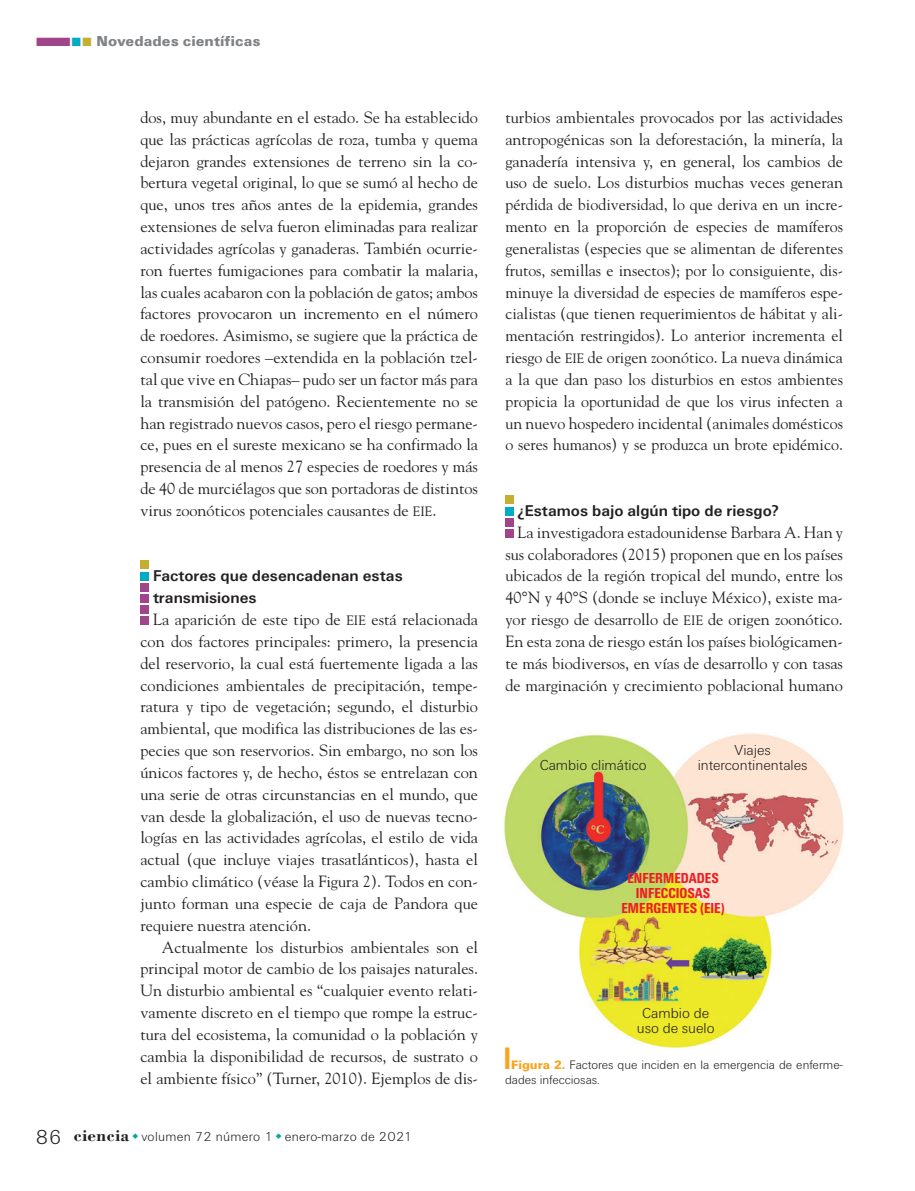
<style>
.page{position:relative;width:915px;height:1191px;background:#fff}
.page>*{position:absolute;margin:0;border:0;box-sizing:border-box;transform-origin:0 0}
._02_Normal_Sin{font:16.2px/21.8px "Goudy";color:#231f20;text-align:justify}
._01_Subtitulo1{font:700 16.2px/21.9px "Unitus T";color:#231f20}
.t1{font:300 15px/15px "Unitus T";color:#231f20;text-align:center}
.t2{font:700 condensed 15px/15px "Unitus T";color:#ee1d23;text-align:center}
.t3{font:900 15px "Unitus T";letter-spacing:.005em;color:#808285}
.t4{font:300 13.5px "Unitus T";letter-spacing:.02em;color:#231f20}
.t5{font:300 12.75px/15px "Unitus T";color:#231f20}
.s1{color:#a1458a}
.s2{color:#00abc3}
.s3{color:#c5af30}
.s4{font-size:13.5px}
.s5{font-size:21px}
.s6{font-family:"Bodoni";font-weight:700;font-size:17.25px}
.s7{color:#f9a31e}
.s8{font-weight:900;color:#f9a31e}
</style>
<div class="page">
<div style="left:505px;top:529px;width:8px;height:9px;background:#a1458a"></div>
<div style="left:505px;top:518px;width:8px;height:8px;background:#a1458a"></div>
<div style="left:505px;top:507px;width:8px;height:8px;background:#00abc3"></div>
<div style="left:505px;top:495px;width:8px;height:9px;background:#c5af30"></div>
<img style="left:504px;top:733px;width:339px;height:315px">
<div style="left:140px;top:594px;width:9px;height:9px;background:#a1458a"></div>
<div style="left:140px;top:583px;width:9px;height:8px;background:#a1458a"></div>
<div style="left:140px;top:572px;width:9px;height:8px;background:#00abc3"></div>
<div style="left:140px;top:561px;width:9px;height:8px;background:#c5af30"></div>
<div style="left:140px;top:617px;width:9px;height:8px;background:#a1458a"></div>
<div style="left:140px;top:605px;width:9px;height:9px;background:#a1458a"></div>
<p class="t3" style="left:35px;top:32px;width:227px"><span class="s1">■</span><span class="s2">■</span><span class="s3">■</span> Novedades científicas</p>
<p class="_02_Normal_Sin" style="left:140px;top:106px;width:339px">dos, muy abundante en el estado. Se ha establecido que las prácticas agrícolas de roza, tumba y quema dejaron grandes extensiones de terreno sin la co&shy;bertura vegetal original, lo que se sumó al hecho de que, unos tres años antes de la epidemia, grandes extensiones de selva fueron eliminadas para realizar actividades agrícolas y ganaderas. También ocurrie&shy;ron fuertes fumigaciones para combatir la malaria, las cuales acabaron con la población de gatos; ambos factores provocaron un incremento en el número de roedores. Asimismo, se sugiere que la práctica de consumir roedores –extendida en la población tzel&shy;tal que vive en Chiapas– pudo ser un factor más para la transmisión del patógeno. Recientemente no se han registrado nuevos casos, pero el riesgo permane&shy;ce, pues en el sureste mexicano se ha confirmado la presencia de al menos 27 especies de roedores y más de 40 de murciélagos que son portadoras de distintos virus zoonóticos potenciales causantes de <span class="s4">EIE</span>.</p>
<p class="_01_Subtitulo1" style="left:153px;top:565px;width:251px">Factores que desencadenan estas transmisiones</p>
<p class="_02_Normal_Sin" style="left:140px;top:608px;width:339px;text-indent:13px">La aparición de este tipo de <span class="s4">EIE</span> está relacionada con dos factores principales: primero, la presencia del reservorio, la cual está fuertemente ligada a las condiciones ambientales de precipitación, tempe&shy;ratura y tipo de vegetación; segundo, el disturbio ambiental, que modifica las distribuciones de las es&shy;pecies que son reservorios. Sin embargo, no son los únicos factores y, de hecho, éstos se entrelazan con una serie de otras circunstancias en el mundo, que van desde la globalización, el uso de nuevas tecno&shy;logías en las actividades agrícolas, el estilo de vida actual (que incluye viajes trasatlánticos), hasta el cambio climático (véase la Figura 2). Todos en con&shy;junto forman una especie de caja de Pandora que requiere nuestra atención.</p>
<p class="_02_Normal_Sin" style="left:140px;top:935px;width:339px;text-indent:21px">Actualmente los disturbios ambientales son el principal motor de cambio de los paisajes naturales.<br>Un disturbio ambiental es “cualquier evento relati&shy;vamente discreto en el tiempo que rompe la estruc&shy;tura del ecosistema, la comunidad o la población y cambia la disponibilidad de recursos, de sustrato o el ambiente físico” (Turner, 2010). Ejemplos de dis-</p>
<p class="t4" style="left:36px;top:1128px;width:377px"><span class="s5">86</span> <span class="s6">ciencia</span> volumen 72 número 1 enero-marzo de 2021</p>
<p class="_02_Normal_Sin" style="left:505px;top:106px;width:339px">turbios ambientales provocados por las actividades antropogénicas son la deforestación, la minería, la ganadería intensiva y, en general, los cambios de uso de suelo. Los disturbios muchas veces generan pérdida de biodiversidad, lo que deriva en un incre&shy;mento en la proporción de especies de mamíferos generalistas (especies que se alimentan de diferentes frutos, semillas e insectos); por lo consiguiente, dis&shy;minuye la diversidad de especies de mamíferos espe&shy;cialistas (que tienen requerimientos de hábitat y ali&shy;mentación restringidos). Lo anterior incrementa el riesgo de <span class="s4">EIE</span> de origen zoonótico. La nueva dinámica a la que dan paso los disturbios en estos ambientes propicia la oportunidad de que los virus infecten a un nuevo hospedero incidental (animales domésticos o seres humanos) y se produzca un brote epidémico.</p>
<p class="_01_Subtitulo1" style="left:517px;top:499px;width:263px">¿Estamos bajo algún tipo de riesgo?</p>
<p class="_02_Normal_Sin" style="left:505px;top:521px;width:339px;text-indent:12px">La investigadora estadounidense Barbara A. Han y sus colaboradores (2015) proponen que en los países ubicados de la región tropical del mundo, entre los 40°N y 40°S (donde se incluye México), existe ma&shy;yor riesgo de desarrollo de <span class="s4">EIE</span> de origen zoonótico.<br>En esta zona de riesgo están los países biológicamen&shy;te más biodiversos, en vías de desarrollo y con tasas de marginación y crecimiento poblacional humano</p>
<p class="t1" style="left:539px;top:757px;width:109px">Cambio climático</p>
<p class="t1" style="left:697px;top:742px;width:111px">Viajes intercontinentales</p>
<p class="t2" style="left:621px;top:870px;width:105px">ENFERMEDADES<br>INFECCIOSAS<br>EMERGENTES (EIE)</p>
<p class="t1" style="left:636px;top:1005px;width:79px">Cambio de uso de suelo</p>
<p class="t5" style="left:505px;top:1057px;width:339px"><span class="s7">■</span> <span class="s8">Figura 2.</span> Factores que inciden en la emergencia de enferme&shy;dades infecciosas.</p>
</div>
